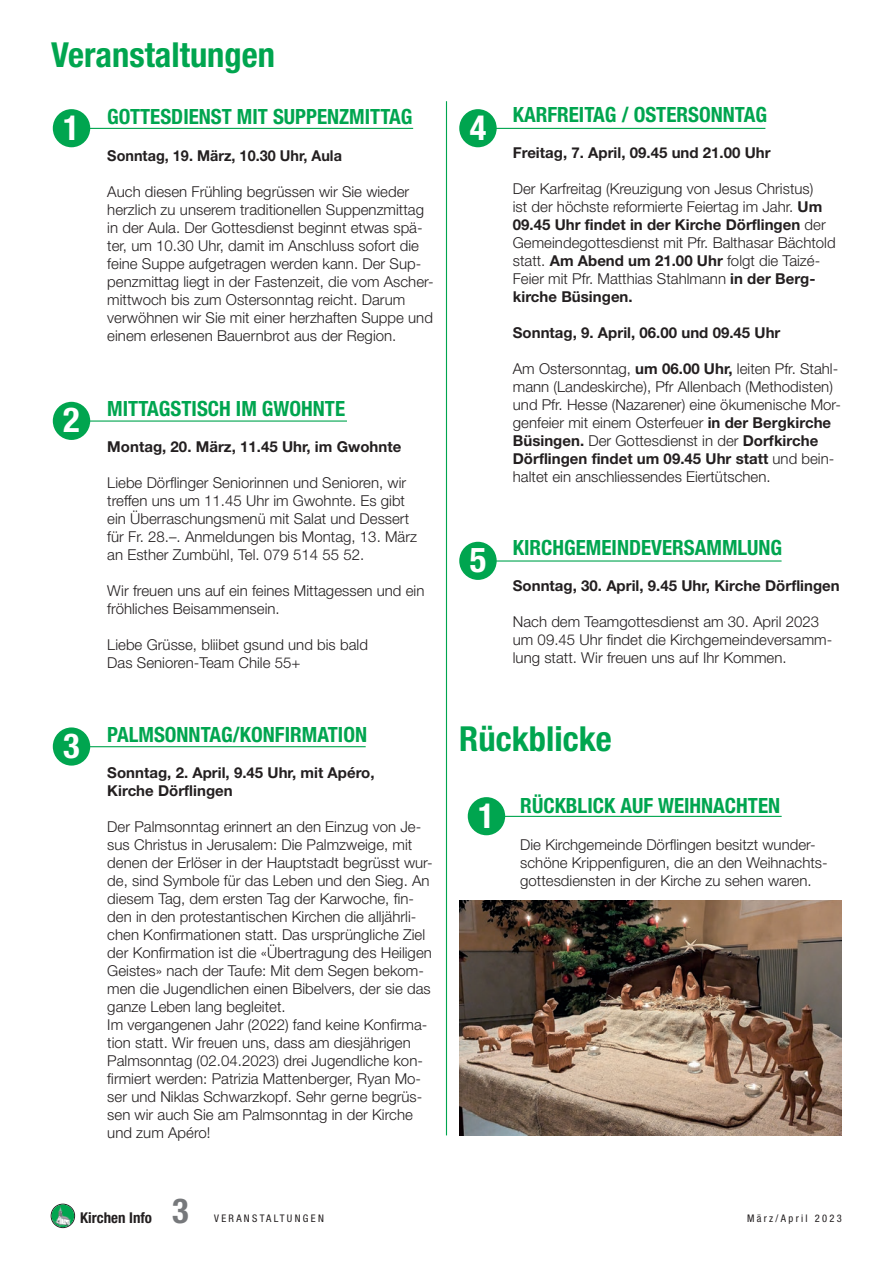
<style>
.page{position:relative;width:893px;height:1263px;background:#fff}
.page>*{position:absolute;margin:0;border:0;box-sizing:border-box;transform-origin:0 0}
.haupttitel{font:700 condensed 34.5px "Helvetica Neue LT Pro";color:#00a54f}
.haupttitel-2{font:700 condensed 34.5px "Helvetica Neue LT Pro";color:#fff}
.t1{font:700 condensed 34.5px "Helvetica Neue LT Pro";color:#76787b}
.titel{font:700 condensed 21px "Helvetica Neue LT Pro";color:#00a54f}
.auszeichnung1{font:700 condensed 21px "Helvetica Neue LT Pro";color:#00a54f}
.fliesstext{font:300 15px/18px "Helvetica Neue LT Pro";color:#231f20}
.fliesstext-2{font:700 15px "Helvetica Neue LT Pro";color:#231f20}
.Datum{font:700 15px "Helvetica Neue LT Pro";color:#231f20;scale:.96 1}
.t2{font:700 condensed 15px "Helvetica Neue LT Pro";color:#231f20}
.auszeichnung1-2{font:condensed 10.5px "Helvetica Neue LT Pro";letter-spacing:.22em;color:#231f20}
.s1{font-weight:700}
</style>
<div class="page">
<div style="left:53px;top:109px;width:37px;height:38px;background:#00a54f;border-radius:50%"></div>
<div style="left:459px;top:109px;width:38px;height:38px;background:#00a54f;border-radius:50%"></div>
<div style="left:459px;top:542px;width:38px;height:38px;background:#00a54f;border-radius:50%"></div>
<div style="left:53px;top:402px;width:37px;height:38px;background:#00a54f;border-radius:50%"></div>
<div style="left:53px;top:727px;width:37px;height:39px;background:#00a54f;border-radius:50%"></div>
<div style="left:468px;top:797px;width:37px;height:38px;background:#00a54f;border-radius:50%"></div>
<hr style="left:446px;top:101px;width:1px;height:1034px;background:#00a54f">
<img style="left:459px;top:900px;width:383px;height:235px">
<div style="left:51px;top:1204px;width:24px;height:24px;border:1px solid #231f20;border-radius:50%"></div>
<img style="left:52px;top:1205px;width:22px;height:22px">
<hr style="left:87px;top:128px;width:326px;height:1px;background:#00a54f">
<hr style="left:493px;top:128px;width:272px;height:1px;background:#00a54f">
<hr style="left:493px;top:560px;width:289px;height:2px;background:#00a54f">
<hr style="left:87px;top:420px;width:260px;height:2px;background:#00a54f">
<hr style="left:87px;top:746px;width:279px;height:1px;background:#00a54f">
<hr style="left:504px;top:816px;width:278px;height:1px;background:#00a54f">
<p class="haupttitel" style="left:51px;top:34px;width:225px">Veranstaltungen</p>
<p class="titel" style="left:107px;top:104px;width:307px">GOTTESDIENST MIT SUPPENZMITTAG</p>
<p class="Datum" style="left:107px;top:147px;width:246px">Sonntag, 19. März, 10.30 Uhr, Aula</p>
<p class="fliesstext" style="left:107px;top:183px;width:303px">Auch diesen Frühling begrüssen wir Sie wieder</p>
<p class="fliesstext" style="left:107px;top:201px;width:318px">herzlich zu unserem traditionellen Suppenzmittag</p>
<p class="fliesstext" style="left:107px;top:219px;width:317px">in der Aula. Der Gottesdienst beginnt etwas spä&shy;ter, um 10.30 Uhr, damit im Anschluss sofort die</p>
<p class="fliesstext" style="left:107px;top:255px;width:328px">feine Suppe aufgetragen werden kann. Der Sup&shy;penzmittag liegt in der Fastenzeit, die vom Ascher-</p>
<p class="fliesstext" style="left:107px;top:291px;width:327px">mittwoch bis zum Ostersonntag reicht. Darum verwöhnen wir Sie mit einer herzhaften Suppe und einem erlesenen Bauernbrot aus der Region.</p>
<p class="haupttitel-2" style="left:63px;top:107px;width:18px">1</p>
<p class="haupttitel-2" style="left:470px;top:107px;width:18px">4</p>
<p class="haupttitel-2" style="left:63px;top:399px;width:18px">2</p>
<p class="titel" style="left:107px;top:396px;width:239px">MITTAGSTISCH IM GWOHNTE</p>
<p class="fliesstext-2" style="left:107px;top:438px;width:295px">Montag, 20. März, 11.45 Uhr, im Gwohnte</p>
<p class="fliesstext" style="left:107px;top:474px;width:300px">Liebe Dörflinger Seniorinnen und Senioren, wir treffen uns um 11.45 Uhr im Gwohnte. Es gibt</p>
<p class="fliesstext" style="left:107px;top:510px;width:303px">ein Überraschungsmenü mit Salat und Dessert</p>
<p class="fliesstext" style="left:107px;top:528px;width:311px">für Fr. 28.–. Anmeldungen bis Montag, 13. März an Esther Zumbühl, Tel. 079 514 55 52.</p>
<p class="fliesstext" style="left:107px;top:582px;width:319px">Wir freuen uns auf ein feines Mittagessen und ein fröhliches Beisammensein.</p>
<p class="fliesstext" style="left:107px;top:636px;width:262px">Liebe Grüsse, bliibet gsund und bis bald</p>
<p class="fliesstext" style="left:107px;top:654px;width:195px">Das Senioren-Team Chile 55+</p>
<p class="haupttitel-2" style="left:470px;top:539px;width:18px">5</p>
<p class="titel" style="left:513px;top:102px;width:256px">KARFREITAG / OSTERSONNTAG</p>
<p class="fliesstext-2" style="left:513px;top:143px;width:259px">Freitag, 7. April, 09.45 und 21.00 Uhr</p>
<p class="fliesstext" style="left:513px;top:179px;width:324px">Der Karfreitag (Kreuzigung von Jesus Christus)<br>ist der höchste reformierte Feiertag im Jahr. <span class="s1">Um 09.45 Uhr findet in der Kirche Dörflingen</span> der Gemeindegottesdienst mit Pfr. Balthasar Bächtold</p>
<p class="fliesstext" style="left:513px;top:251px;width:309px">statt. <span class="s1">Am Abend um 21.00 Uhr</span> folgt die Taizé-<br>Feier mit Pfr. Matthias Stahlmann <span class="s1">in der Berg&shy;kirche Büsingen.</span></p>
<p class="fliesstext-2" style="left:513px;top:323px;width:269px">Sonntag, 9. April, 06.00 und 09.45 Uhr</p>
<p class="fliesstext" style="left:513px;top:359px;width:330px">Am Ostersonntag, <span class="s1">um 06.00 Uhr,</span> leiten Pfr. Stahl&shy;mann (Landeskirche), Pfr Allenbach (Methodisten) und Pfr. Hesse (Nazarener) eine ökumenische Mor&shy;genfeier mit einem Osterfeuer <span class="s1">in der Bergkirche Büsingen.</span> Der Gottesdienst in der <span class="s1">Dorfkirche Dörflingen findet um 09.45 Uhr statt</span> und bein&shy;haltet ein anschliessendes Eiertütschen.</p>
<p class="titel" style="left:513px;top:535px;width:271px">KIRCHGEMEINDEVERSAMMLUNG</p>
<p class="fliesstext-2" style="left:513px;top:577px;width:328px">Sonntag, 30. April, 9.45 Uhr, Kirche Dörflingen</p>
<p class="fliesstext" style="left:513px;top:613px;width:321px">Nach dem Teamgottesdienst am 30. April 2023 um 09.45 Uhr findet die Kirchgemeindeversamm&shy;lung statt. Wir freuen uns auf Ihr Kommen.</p>
<p class="haupttitel-2" style="left:63px;top:725px;width:18px">3</p>
<p class="titel" style="left:107px;top:722px;width:261px">PALMSONNTAG/KONFIRMATION</p>
<p class="fliesstext-2" style="left:107px;top:763px;width:269px">Sonntag, 2. April, 9.45 Uhr, mit Apéro,</p>
<p class="fliesstext-2" style="left:107px;top:781px;width:127px">Kirche Dörflingen</p>
<p class="fliesstext" style="left:107px;top:817px;width:327px">Der Palmsonntag erinnert an den Einzug von Je&shy;sus Christus in Jerusalem: Die Palmzweige, mit denen der Erlöser in der Hauptstadt begrüsst wur&shy;de, sind Symbole für das Leben und den Sieg. An diesem Tag, dem ersten Tag der Karwoche, fin&shy;den in den protestantischen Kirchen die alljährli&shy;chen Konfirmationen statt. Das ursprüngliche Ziel der Konfirmation ist die «Übertragung des Heiligen Geistes» nach der Taufe: Mit dem Segen bekom&shy;men die Jugendlichen einen Bibelvers, der sie das ganze Leben lang begleitet.</p>
<p class="fliesstext" style="left:107px;top:1015px;width:322px">Im vergangenen Jahr (2022) fand keine Konfirma&shy;tion statt. Wir freuen uns, dass am diesjährigen Palmsonntag (02.04.2023) drei Jugendliche kon&shy;firmiert werden: Patrizia Mattenberger, Ryan Mo&shy;ser und Niklas Schwarzkopf. Sehr gerne begrüs&shy;sen wir auch Sie am Palmsonntag in der Kirche und zum Apéro!</p>
<p class="haupttitel" style="left:459px;top:718px;width:154px">Rückblicke</p>
<p class="haupttitel-2" style="left:478px;top:795px;width:18px">1</p>
<p class="auszeichnung1" style="left:520px;top:792px;width:261px">RÜCKBLICK AUF WEIHNACHTEN</p>
<p class="fliesstext" style="left:520px;top:835px;width:309px">Die Kirchgemeinde Dörflingen besitzt wunder&shy;schöne Krippenfiguren, die an den Weihnachts&shy;gottesdiensten in der Kirche zu sehen waren.</p>
<p class="t2" style="left:80px;top:1209px;width:73px">Kirchen Info</p>
<h1 class="t1" style="left:172px;top:1190px;width:18px">3</h1>
<p class="auszeichnung1-2" style="left:214px;top:1212px;width:111px">VERANSTALTUNGEN</p>
<p class="auszeichnung1-2" style="left:747px;top:1212px;width:96px">März/April 2023</p>
</div>
